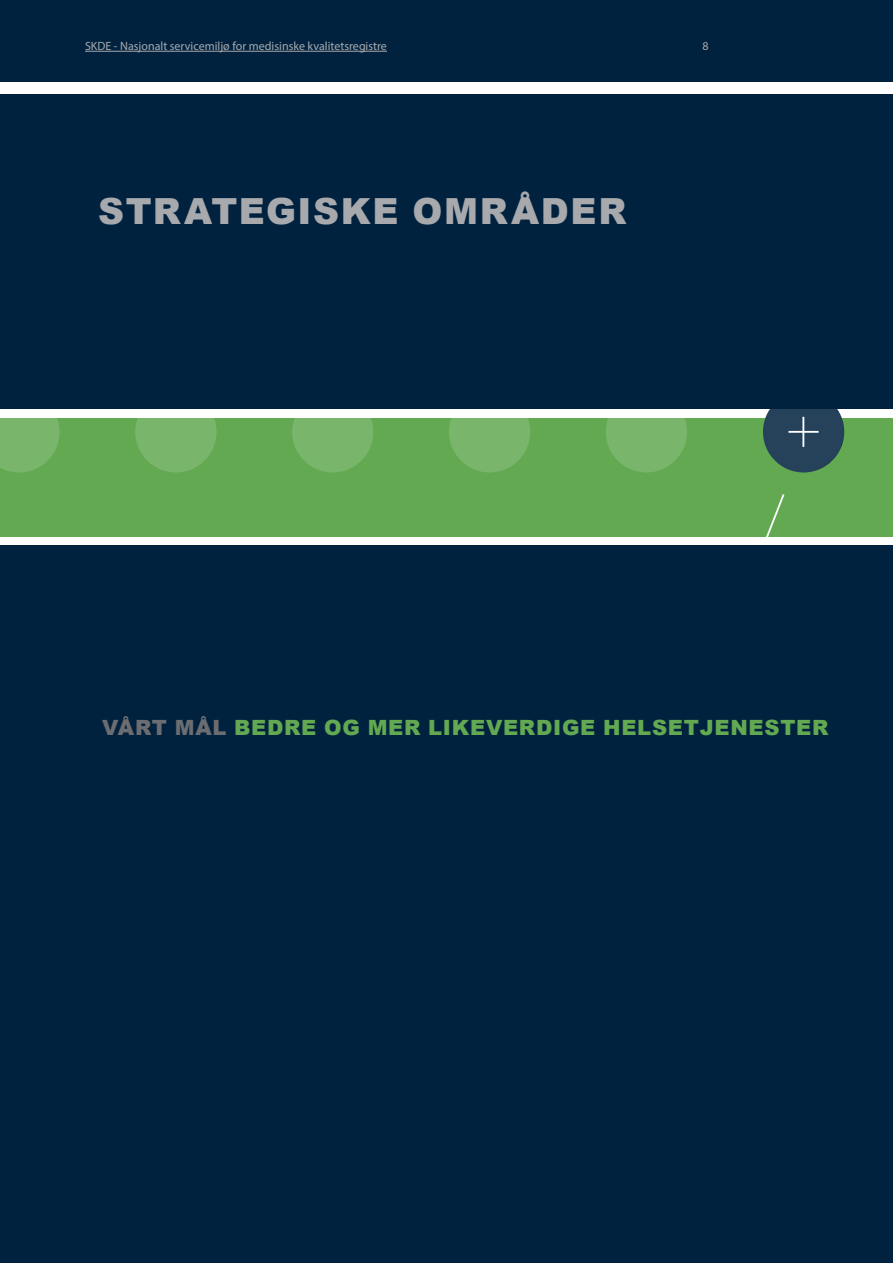
<style>
.page{position:relative;width:893px;height:1263px;background:#fff}
.page>*{position:absolute;margin:0;border:0;box-sizing:border-box;transform-origin:0 0}
.NMS_ny_tittel{font:900 36px "Arial";letter-spacing:.045em;color:#a8a9ad}
.NSM_Brødtekst_uten_innrykk{font:900 21px "Arial";letter-spacing:.035em;color:#62a952}
.t1{font:12px "Myriad Pro";color:#a8a9ad}
.s1{color:#6c6d70}
</style>
<div class="page">
<div style="left:0;top:0;width:893px;height:82px;background:#00223e"></div>
<hr style="left:85px;top:51px;width:302px;height:1px;background:#a8a9ad">
<div style="left:0;top:418px;width:893px;height:118px;background:#62a952"></div>
<svg style="left:669px;top:494px;width:117px;height:43px"></svg>
<svg style="left:0;top:418px;width:60px;height:54px;background:#76b367"></svg>
<svg style="left:135px;top:391px;width:81px;height:81px;fill:#79b56b"></svg>
<svg style="left:292px;top:391px;width:81px;height:81px;fill:#79b56b"></svg>
<svg style="left:449px;top:391px;width:81px;height:81px;fill:#79b56b"></svg>
<svg style="left:606px;top:391px;width:81px;height:81px;fill:#79b56b"></svg>
<div style="left:763px;top:391px;width:81px;height:81px;background:#26425a;border-radius:50%"></div>
<div style="left:0;top:95px;width:893px;height:314px;background:#00223e"></div>
<div style="left:0;top:545px;width:893px;height:718px;background:#00223e"></div>
<p class="t1" style="left:85px;top:39px;width:303px">SKDE - Nasjonalt servicemiljø for medisinske kvalitetsregistre</p>
<p class="t1" style="left:703px;top:39px;width:8px">8</p>
<p class="NMS_ny_tittel" style="left:98px;top:185px;width:530px">STRATEGISKE OMRÅDER</p>
<p class="NSM_Brødtekst_uten_innrykk" style="left:102px;top:712px;width:728px"><span class="s1">VÅRT MÅL</span> BEDRE OG MER LIKEVERDIGE HELSETJENESTER</p>
</div>
